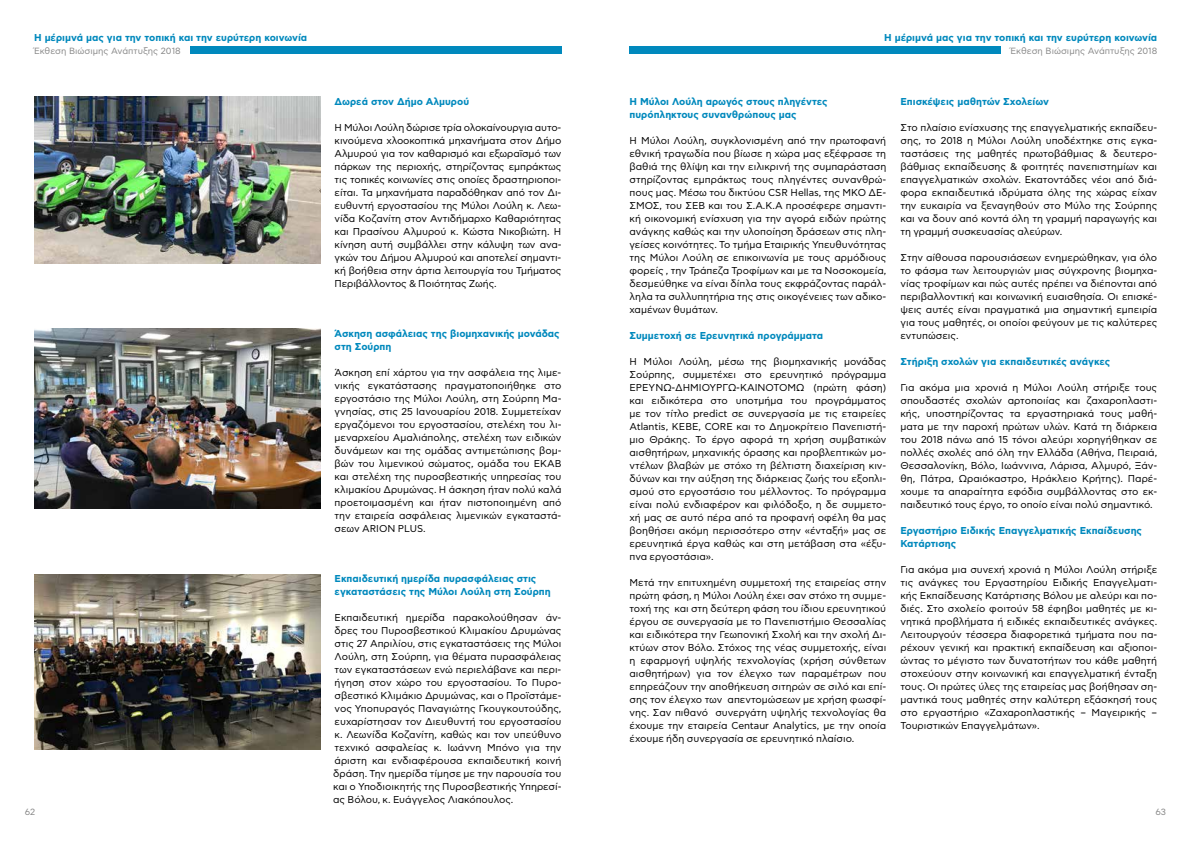
<style>
.page{position:relative;width:1191px;height:842px;background:#fff}
.page>*{position:absolute;margin:0;border:0;box-sizing:border-box;transform-origin:0 0}
.t1{font:10px/13px "CF Asty Std";color:#000;text-align:justify}
.t2{font:700 10px/13px "CF Asty Std";color:#0089bd}
.t3{font:9px "CF Asty Std";color:#878787}
</style>
<div class="page">
<div style="left:190px;top:47px;width:371px;height:7px;background:#0089bd"></div>
<div style="left:629px;top:47px;width:371px;height:7px;background:#0089bd"></div>
<img style="left:34px;top:97px;width:286px;height:167px">
<img style="left:34px;top:329px;width:286px;height:180px">
<img style="left:34px;top:574px;width:286px;height:175px">
<p class="t2" style="left:34px;top:32px;width:275px">Η μέριμνά μας για την τοπική και την ευρύτερη κοινωνία</p>
<p class="t3" style="left:34px;top:46px;width:148px">Έκθεση Βιώσιμης Ανάπτυξης 2018</p>
<p class="t2" style="left:335px;top:95px;width:136px">Δωρεά στον Δήμο Αλμυρού</p>
<p class="t1" style="left:335px;top:121px;width:228px">Η Μύλοι Λούλη δώρισε τρία ολοκαίνουργια αυτο&shy;κινούμενα χλοοκοπτικά μηχανήματα στον Δήμο Αλμυρού για τον καθαρισμό και εξωραϊσμό των πάρκων της περιοχής, στηρίζοντας εμπράκτως τις τοπικές κοινωνίες στις οποίες δραστηριοποι&shy;είται. Τα μηχανήματα παραδόθηκαν από τον Δι&shy;ευθυντή εργοστασίου της Μύλοι Λούλη κ. Λεω&shy;νίδα Κοζανίτη στον Αντιδήμαρχο Καθαριότητας και Πρασίνου Αλμυρού κ. Κώστα Νικοβιώτη. H κίνηση αυτή συμβάλλει στην κάλυψη των ανα&shy;γκών του Δήμου Αλμυρού και αποτελεί σημαντι&shy;κή βοήθεια στην άρτια λειτουργία του Τμήματος Περιβάλλοντος &amp; Ποιότητας Ζωής.</p>
<p class="t2" style="left:335px;top:327px;width:226px">Άσκηση ασφάλειας της βιομηχανικής μονάδας στη Σούρπη</p>
<p class="t1" style="left:335px;top:366px;width:228px">Άσκηση επί χάρτου για την ασφάλεια της λιμε&shy;νικής εγκατάστασης πραγματοποιήθηκε στο εργοστάσιο της Μύλοι Λούλη, στη Σούρπη Μα&shy;γνησίας, στις 25 Ιανουαρίου 2018. Συμμετείχαν εργαζόμενοι του εργοστασίου, στελέχη του λι&shy;μεναρχείου Αμαλιάπολης, στελέχη των ειδικών δυνάμεων και της ομάδας αντιμετώπισης βομ&shy;βών του λιμενικού σώματος, ομάδα του ΕΚΑΒ και στελέχη της πυροσβεστικής υπηρεσίας του κλιμακίου Δρυμώνας. Η άσκηση ήταν πολύ καλά προετοιμασμένη και ήταν πιστοποιημένη από την εταιρεία ασφάλειας λιμενικών εγκαταστά&shy;σεων ARION PLUS.</p>
<p class="t2" style="left:335px;top:573px;width:218px">Εκπαιδευτική ημερίδα πυρασφάλειας στις εγκαταστάσεις της Μύλοι Λούλη στη Σούρπη</p>
<p class="t1" style="left:333px;top:611px;width:230px">Εκπαιδευτική ημερίδα παρακολούθησαν άν&shy;δρες του Πυροσβεστικού Κλιμακίου Δρυμώνας στις 27 Απριλίου, στις εγκαταστάσεις της Μύλοι Λούλη, στη Σούρπη, για θέματα πυρασφάλειας των εγκαταστάσεων ενώ περιελάβανε και περι&shy;ήγηση στον χώρο του εργοστασίου. Το Πυρο&shy;σβεστικό Κλιμάκιο Δρυμώνας, και ο Προϊστάμε&shy;νος Υποπυραγός Παναγιώτης Γκουγκουτούδης, ευχαρίστησαν τον Διευθυντή του εργοστασίου κ. Λεωνίδα Κοζανίτη, καθώς και τον υπεύθυνο τεχνικό ασφαλείας κ. Ιωάννη Μπόνο για την άριστη και ενδιαφέρουσα εκπαιδευτική κοινή δράση. Την ημερίδα τίμησε με την παρουσία του και ο Υποδιοικητής της Πυροσβεστικής Υπηρεσί&shy;ας Βόλου, κ. Ευάγγελος Λιακόπουλος.</p>
<p class="t2" style="left:884px;top:32px;width:275px">Η μέριμνά μας για την τοπική και την ευρύτερη κοινωνία</p>
<p class="t3" style="left:1010px;top:46px;width:148px">Έκθεση Βιώσιμης Ανάπτυξης 2018</p>
<p class="t2" style="left:629px;top:95px;width:200px">Η Μύλοι Λούλη αρωγός στους πληγέντες πυρόπληκτους συνανθρώπους μας</p>
<p class="t1" style="left:629px;top:134px;width:258px">Η Μύλοι Λούλη, συγκλονισμένη από την πρωτοφανή εθνική τραγωδία που βίωσε η χώρα μας εξέφρασε τη βαθιά της θλίψη και την ειλικρινή της συμπαράσταση στηρίζοντας εμπράκτως τους πληγέντες συνανθρώ&shy;πους μας. Μέσω του δικτύου CSR Hellas, της ΜΚΟ ΔΕ-ΣΜΟΣ, του ΣΕΒ και του Σ.Α.Κ.Α προσέφερε σημαντι&shy;κή οικονομική ενίσχυση για την αγορά ειδών πρώτης ανάγκης καθώς και την υλοποίηση δράσεων στις πλη&shy;γείσες κοινότητες. Το τμήμα Εταιρικής Υπευθυνότητας της Μύλοι Λούλη σε επικοινωνία με τους αρμόδιους φορείς , την Τράπεζα Τροφίμων και με τα Νοσοκομεία, δεσμεύθηκε να είναι δίπλα τους εκφράζοντας παράλ&shy;ληλα τα συλλυπητήρια της στις οικογένειες των αδικο&shy;χαμένων θυμάτων.</p>
<p class="t2" style="left:629px;top:329px;width:195px">Συμμετοχή σε Ερευνητικά προγράμματα</p>
<p class="t1" style="left:629px;top:355px;width:258px">Η Μύλοι Λούλη, μέσω της βιομηχανικής μονάδας Σούρπης, συμμετέχει στο ερευνητικό πρόγραμμα ΕΡΕΥΝΩ-ΔΗΜΙΟΥΡΓΩ-ΚΑΙΝΟΤΟΜΩ (πρώτη φάση) και ειδικότερα στο υποτμήμα του προγράμματος με τον τίτλο predict σε συνεργασία με τις εταιρείες Atlantis, ΚΕΒΕ, CORE και το Δημοκρίτειο Πανεπιστή&shy;μιο Θράκης. Το έργο αφορά τη χρήση συμβατικών αισθητήρων, μηχανικής όρασης και προβλεπτικών μο&shy;ντέλων βλαβών με στόχο τη βέλτιστη διαχείριση κιν&shy;δύνων και την αύξηση της διάρκειας ζωής του εξοπλι&shy;σμού στο εργοστάσιο του μέλλοντος. Το πρόγραμμα είναι πολύ ενδιαφέρον και φιλόδοξο, η δε συμμετο&shy;χή μας σε αυτό πέρα από τα προφανή οφέλη θα μας βοηθήσει ακόμη περισσότερο στην «ένταξή» μας σε ερευνητικά έργα καθώς και στη μετάβαση στα «έξυ&shy;πνα εργοστάσια».</p>
<p class="t1" style="left:629px;top:576px;width:258px">Μετά την επιτυχημένη συμμετοχή της εταιρείας στην πρώτη φάση, η Μύλοι Λούλη έχει σαν στόχο τη συμμε&shy;τοχή της και στη δεύτερη φάση του ίδιου ερευνητικού έργου σε συνεργασία με το Πανεπιστήμιο Θεσσαλίας και ειδικότερα την Γεωπονική Σχολή και την σχολή Δι&shy;κτύων στον Βόλο. Στόχος της νέας συμμετοχής, είναι η εφαρμογή υψηλής τεχνολογίας (χρήση σύνθετων αισθητήρων) για τον έλεγχο των παραμέτρων που επηρεάζουν την αποθήκευση σιτηρών σε σιλό και επί&shy;σης τον έλεγχο των απεντομώσεων με χρήση φωσφί&shy;νης. Σαν πιθανό συνεργάτη υψηλής τεχνολογίας θα έχουμε την εταιρεία Centaur Analytics, με την οποία έχουμε ήδη συνεργασία σε ερευνητικό πλαίσιο.</p>
<p class="t2" style="left:900px;top:95px;width:150px">Επισκέψεις μαθητών Σχολείων</p>
<p class="t1" style="left:900px;top:121px;width:258px">Στο πλαίσιο ενίσχυσης της επαγγελματικής εκπαίδευ&shy;σης, το 2018 η Μύλοι Λούλη υποδέχτηκε στις εγκα&shy;ταστάσεις της μαθητές πρωτοβάθμιας &amp; δευτερο&shy;βάθμιας εκπαίδευσης &amp; φοιτητές πανεπιστημίων και επαγγελματικών σχολών. Εκατοντάδες νέοι από διά&shy;φορα εκπαιδευτικά ιδρύματα όλης της χώρας είχαν την ευκαιρία να ξεναγηθούν στο Μύλο της Σούρπης και να δουν από κοντά όλη τη γραμμή παραγωγής και τη γραμμή συσκευασίας αλεύρων.</p>
<p class="t1" style="left:900px;top:251px;width:258px">Στην αίθουσα παρουσιάσεων ενημερώθηκαν, για όλο το φάσμα των λειτουργιών μιας σύγχρονης βιομηχα&shy;νίας τροφίμων και πώς αυτές πρέπει να διέπονται από περιβαλλοντική και κοινωνική ευαισθησία. Οι επισκέ&shy;ψεις αυτές είναι πραγματικά μια σημαντική εμπειρία για τους μαθητές, οι οποίοι φεύγουν με τις καλύτερες εντυπώσεις.</p>
<p class="t2" style="left:900px;top:355px;width:211px">Στήριξη σχολών για εκπαιδευτικές ανάγκες</p>
<p class="t1" style="left:900px;top:381px;width:258px">Για ακόμα μια χρονιά η Μύλοι Λούλη στήριξε τους σπουδαστές σχολών αρτοποιίας και ζαχαροπλαστι&shy;κής, υποστηρίζοντας τα εργαστηριακά τους μαθή&shy;ματα με την παροχή πρώτων υλών. Κατά τη διάρκεια του 2018 πάνω από 15 τόνοι αλεύρι χορηγήθηκαν σε πολλές σχολές από όλη την Ελλάδα (Αθήνα, Πειραιά, Θεσσαλονίκη, Βόλο, Ιωάννινα, Λάρισα, Αλμυρό, Ξάν&shy;θη, Πάτρα, Ωραιόκαστρο, Ηράκλειο Κρήτης). Παρέ&shy;χουμε τα απαραίτητα εφόδια συμβάλλοντας στο εκ&shy;παιδευτικό τους έργο, το οποίο είναι πολύ σημαντικό.</p>
<p class="t2" style="left:900px;top:524px;width:243px">Εργαστήριο Ειδικής Επαγγελματικής Εκπαίδευσης<br>Κατάρτισης</p>
<p class="t1" style="left:900px;top:563px;width:258px">Για ακόμα μια συνεχή χρονιά η Μύλοι Λούλη στήριξε τις ανάγκες του Εργαστηρίου Ειδικής Επαγγελματι&shy;κής Εκπαίδευσης Κατάρτισης Βόλου με αλεύρι και πο&shy;διές. Στο σχολείο φοιτούν 58 έφηβοι μαθητές με κι&shy;νητικά προβλήματα ή ειδικές εκπαιδευτικές ανάγκες.<br>Λειτουργούν τέσσερα διαφορετικά τμήματα που πα&shy;ρέχουν γενική και πρακτική εκπαίδευση και αξιοποι&shy;ώντας το μέγιστο των δυνατοτήτων του κάθε μαθητή στοχεύουν στην κοινωνική και επαγγελματική ένταξη τους. Οι πρώτες ύλες της εταιρείας μας βοήθησαν ση&shy;μαντικά τους μαθητές στην καλύτερη εξάσκησή τους στο εργαστήριο «Ζαχαροπλαστικής – Μαγειρικής – Τουριστικών Επαγγελμάτων».</p>
<p class="t3" style="left:25px;top:807px;width:12px">62</p>
<p class="t3" style="left:1155px;top:807px;width:12px">63</p>
</div>
